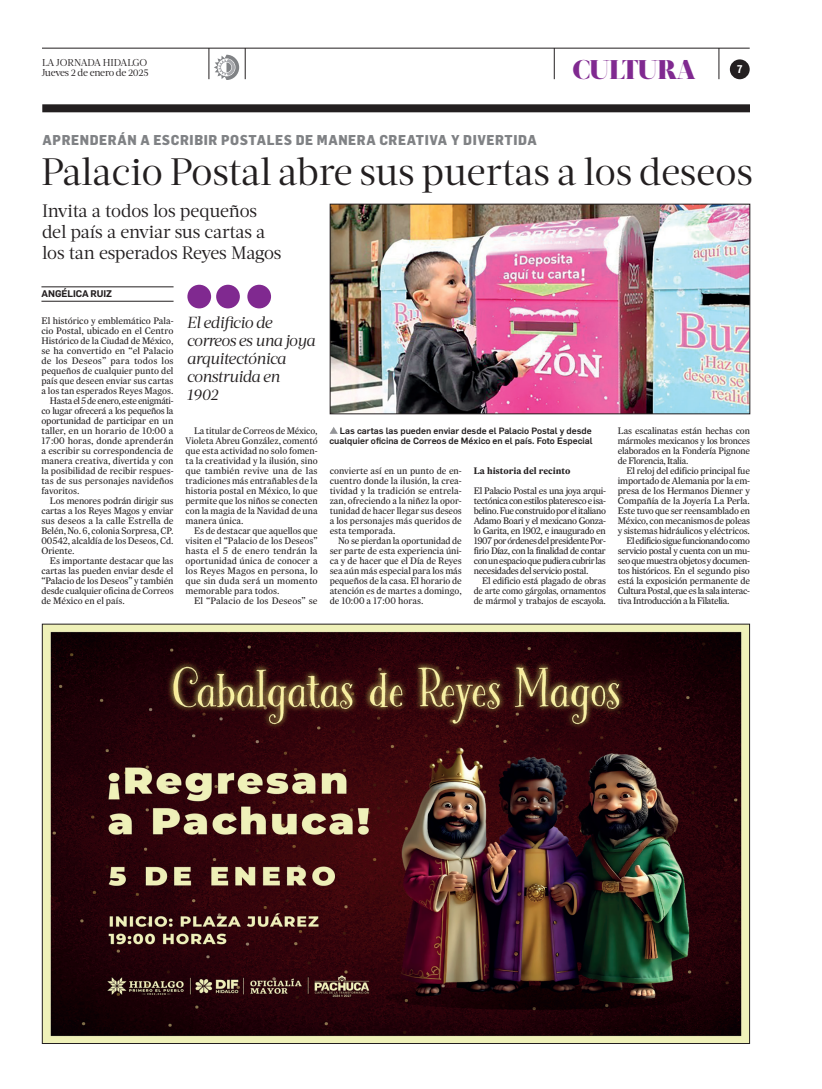
<style>
.page{position:relative;width:822px;height:1089px;background:#fff}
.page>*{position:absolute;margin:0;border:0;box-sizing:border-box;transform-origin:0 0}
.t1{font:38.1px "Acta Headline";color:#231f20}
.t2{font:900 27px "Acta Display";letter-spacing:-.025em;color:#802990}
.t3{font:18px/21px "Acta Deck";letter-spacing:-.01em;color:#231f20}
.t4{font:italic 16px/18px "Acta Deck";letter-spacing:-.03em;color:#231f20}
.t5{font:800 14px "Flama Semicondensed";letter-spacing:.04em;color:#808285}
.t6{font:600 11px "Flama Semicond";color:#fff}
.t7{font:10px/10px "Acta Deck";letter-spacing:-.025em;color:#231f20}
.t8{font:9.5px/10px "Expresso Tx";letter-spacing:-.015em;color:#231f20;text-align:justify}
.t9{font:9.5px "Expresso Tx";letter-spacing:.005em;color:#231f20}
.t10{font:9.5px "Expresso Tx";letter-spacing:-.04em;color:#231f20}
.t11{font:9.5px "Expresso Tx";letter-spacing:-.045em;color:#231f20}
.t12{font:9.5px "Expresso Tx";letter-spacing:-.035em;color:#231f20}
.t13{font:9.5px "Expresso Tx";letter-spacing:.015em;color:#231f20}
.t14{font:700 9.5px "Expresso Tx";color:#231f20}
.t15{font:600 9.5px "Flama";color:#231f20}
.t16{font:500 9px/10px "Flama";color:#231f20;text-align:right}
</style>
<div class="page">
<div style="left:42px;top:104px;width:708px;height:8px;background:#231f20"></div>
<hr style="left:42px;top:48px;width:708px;height:1px;background:#231f20">
<div style="left:730px;top:59px;width:20px;height:20px;background:#231f20;border-radius:50%"></div>
<hr style="left:209px;top:48px;width:1px;height:31px;background:#231f20">
<hr style="left:245px;top:48px;width:1px;height:31px;background:#231f20">
<hr style="left:554px;top:48px;width:1px;height:31px;background:#231f20">
<hr style="left:719px;top:48px;width:1px;height:31px;background:#231f20">
<svg style="left:214px;top:55px;width:25px;height:24px"></svg>
<hr style="left:41px;top:287px;width:133px;height:1px;background:#231f20">
<hr style="left:41px;top:301px;width:133px;height:1px;background:#231f20">
<img style="left:332px;top:206px;width:416px;height:206px">
<div style="left:330px;top:204px;width:420px;height:210px;border:1px solid #231f20"></div>
<div style="left:187px;top:285px;width:24px;height:23px;background:#802990;border-radius:50%"></div>
<div style="left:216px;top:285px;width:24px;height:23px;background:#802990;border-radius:50%"></div>
<div style="left:247px;top:285px;width:24px;height:23px;background:#802990;border-radius:50%"></div>
<svg style="left:330px;top:427px;width:8px;height:7px"></svg>
<img style="left:44px;top:626px;width:704px;height:416px">
<p class="t7" style="left:42px;top:58px;width:108px">LA JORNADA HIDALGO<br>Jueves 2 de enero de 2025</p>
<h2 class="t2" style="left:573px;top:53px;width:125px">CULTURA</h2>
<p class="t6" style="left:737px;top:62px;width:7px">7</p>
<h3 class="t5" style="left:43px;top:131px;width:496px">APRENDERÁN A ESCRIBIR POSTALES DE MANERA CREATIVA Y DIVERTIDA</h3>
<h1 class="t1" style="left:41px;top:150px;width:713px">Palacio Postal abre sus puertas a los deseos</h1>
<h3 class="t3" style="left:42px;top:201px;width:241px">Invita a todos los pequeños del país a enviar sus cartas a los tan esperados Reyes Magos</h3>
<p class="t15" style="left:41px;top:286px;width:72px">ANGÉLICA RUIZ</p>
<p class="t8" style="left:41px;top:316px;width:134px">El histórico y emblemático Pala-</p>
<p class="t8" style="left:41px;top:326px;width:134px">cio Postal, ubicado en el Centro</p>
<p class="t8" style="left:41px;top:336px;width:134px">Histórico de la Ciudad de México,</p>
<p class="t9" style="left:41px;top:345px;width:134px">se ha convertido en “el Palacio</p>
<p class="t13" style="left:41px;top:355px;width:134px">de los Deseos” para todos los</p>
<p class="t8" style="left:41px;top:366px;width:134px">pequeños de cualquier punto del</p>
<p class="t8" style="left:41px;top:376px;width:134px">país que deseen enviar sus cartas</p>
<p class="t8" style="left:41px;top:386px;width:134px">a los tan esperados Reyes Magos.</p>
<p class="t12" style="left:50px;top:395px;width:125px">Hasta el 5 de enero, este enigmáti-</p>
<p class="t8" style="left:41px;top:406px;width:134px">co lugar ofrecerá a los pequeños la</p>
<p class="t8" style="left:41px;top:416px;width:134px">oportunidad de participar en un</p>
<p class="t9" style="left:41px;top:425px;width:134px">taller, en un horario de 10:00 a</p>
<p class="t9" style="left:41px;top:435px;width:134px">17:00 horas, donde aprenderán</p>
<p class="t8" style="left:41px;top:446px;width:134px">a escribir su correspondencia de</p>
<p class="t8" style="left:41px;top:456px;width:134px">manera creativa, divertida y con</p>
<p class="t8" style="left:41px;top:466px;width:134px">la posibilidad de recibir respues-</p>
<p class="t8" style="left:41px;top:476px;width:134px">tas de sus personajes navideños</p>
<p class="t8" style="left:41px;top:486px;width:40px">favoritos.</p>
<p class="t8" style="left:50px;top:496px;width:125px">Los menores podrán dirigir sus</p>
<p class="t8" style="left:41px;top:506px;width:134px">cartas a los Reyes Magos y enviar</p>
<p class="t9" style="left:41px;top:515px;width:134px">sus deseos a la calle Estrella de</p>
<p class="t8" style="left:41px;top:526px;width:134px">Belén, No. 6, colonia Sorpresa, CP.</p>
<p class="t8" style="left:41px;top:536px;width:134px">00542, alcaldía de los Deseos, Cd.</p>
<p class="t8" style="left:41px;top:546px;width:35px">Oriente.</p>
<p class="t8" style="left:50px;top:556px;width:125px">Es importante destacar que las</p>
<p class="t8" style="left:41px;top:566px;width:134px">cartas las pueden enviar desde el</p>
<p class="t8" style="left:41px;top:576px;width:134px">“Palacio de los Deseos” y también</p>
<p class="t8" style="left:41px;top:586px;width:134px">desde cualquier oficina de Correos</p>
<p class="t8" style="left:41px;top:596px;width:85px">de México en el país.</p>
<h3 class="t4" style="left:187px;top:313px;width:130px">El edificio de correos es una joya arquitectónica construida en<br>1902</h3>
<p class="t8" style="left:186px;top:426px;width:134px;text-indent:9px">La titular de Correos de México, Violeta Abreu González, comentó que esta actividad no solo fomen&shy;ta la creatividad y la ilusión, sino que también revive una de las tradiciones más entrañables de la historia postal en México, lo que permite que los niños se conecten con la magia de la Navidad de una manera única.</p>
<p class="t8" style="left:186px;top:526px;width:134px;text-indent:9px">Es de destacar que aquellos que visiten el “Palacio de los Deseos” hasta el 5 de enero tendrán la oportunidad única de conocer a los Reyes Magos en persona, lo que sin duda será un momento memorable para todos.</p>
<p class="t9" style="left:194px;top:595px;width:125px">El “Palacio de los Deseos” se</p>
<p class="t16" style="left:330px;top:425px;width:265px">Las cartas las pueden enviar desde el Palacio Postal y desde cualquier oficina de Correos de México en el país. Foto Especial</p>
<p class="t8" style="left:330px;top:466px;width:134px">convierte así en un punto de en&shy;cuentro donde la ilusión, la crea&shy;tividad y la tradición se entrela&shy;zan, ofreciendo a la niñez la opor&shy;tunidad de hacer llegar sus deseos a los personajes más queridos de esta temporada.</p>
<p class="t8" style="left:330px;top:536px;width:134px;text-indent:9px">No se pierdan la oportunidad de ser parte de esta experiencia úni&shy;ca y de hacer que el Día de Reyes sea aún más especial para los más pequeños de la casa. El horario de atención es de martes a domingo, de 10:00 a 17:00 horas.</p>
<p class="t14" style="left:474px;top:465px;width:98px">La historia del recinto</p>
<p class="t8" style="left:474px;top:486px;width:134px">El Palacio Postal es una joya arqui&shy;tectónica con estilos plateresco e isa&shy;belino. Fue construido por el italiano Adamo Boari y el mexicano Gonza&shy;lo Garita, en 1902, e inaugurado en 1907 por órdenes del presidente Por&shy;firio Díaz, con la finalidad de contar con un espacio que pudiera cubrir las necesidades del servicio postal.</p>
<p class="t8" style="left:474px;top:576px;width:134px;text-indent:9px">El edificio está plagado de obras de arte como gárgolas, ornamentos de mármol y trabajos de escayola.</p>
<p class="t8" style="left:618px;top:426px;width:134px">Las escalinatas están hechas con mármoles mexicanos y los bronces elaborados en la Fondería Pignone de Florencia, Italia.</p>
<p class="t8" style="left:626px;top:466px;width:125px">El reloj del edificio principal fue</p>
<p class="t8" style="left:618px;top:476px;width:134px">importado de Alemania por la em-</p>
<p class="t8" style="left:618px;top:486px;width:134px">presa de los Hermanos Dienner y</p>
<p class="t8" style="left:618px;top:496px;width:134px">Compañía de la Joyería La Perla.</p>
<p class="t8" style="left:618px;top:506px;width:134px">Este tuvo que ser reensamblado en</p>
<p class="t8" style="left:618px;top:516px;width:134px">México, con mecanismos de poleas</p>
<p class="t8" style="left:618px;top:526px;width:134px">y sistemas hidráulicos y eléctricos.</p>
<p class="t11" style="left:626px;top:535px;width:125px">El edificio sigue funcionando como</p>
<p class="t10" style="left:618px;top:545px;width:134px">servicio postal y cuenta con un mu-</p>
<p class="t10" style="left:618px;top:555px;width:134px">seo que muestra objetos y documen-</p>
<p class="t8" style="left:618px;top:566px;width:134px">tos históricos. En el segundo piso</p>
<p class="t8" style="left:618px;top:576px;width:134px">está la exposición permanente de</p>
<p class="t10" style="left:618px;top:585px;width:134px">Cultura Postal, que es la sala interac-</p>
<p class="t10" style="left:618px;top:595px;width:113px">tiva Introducción a la Filatelia.</p>
</div>
